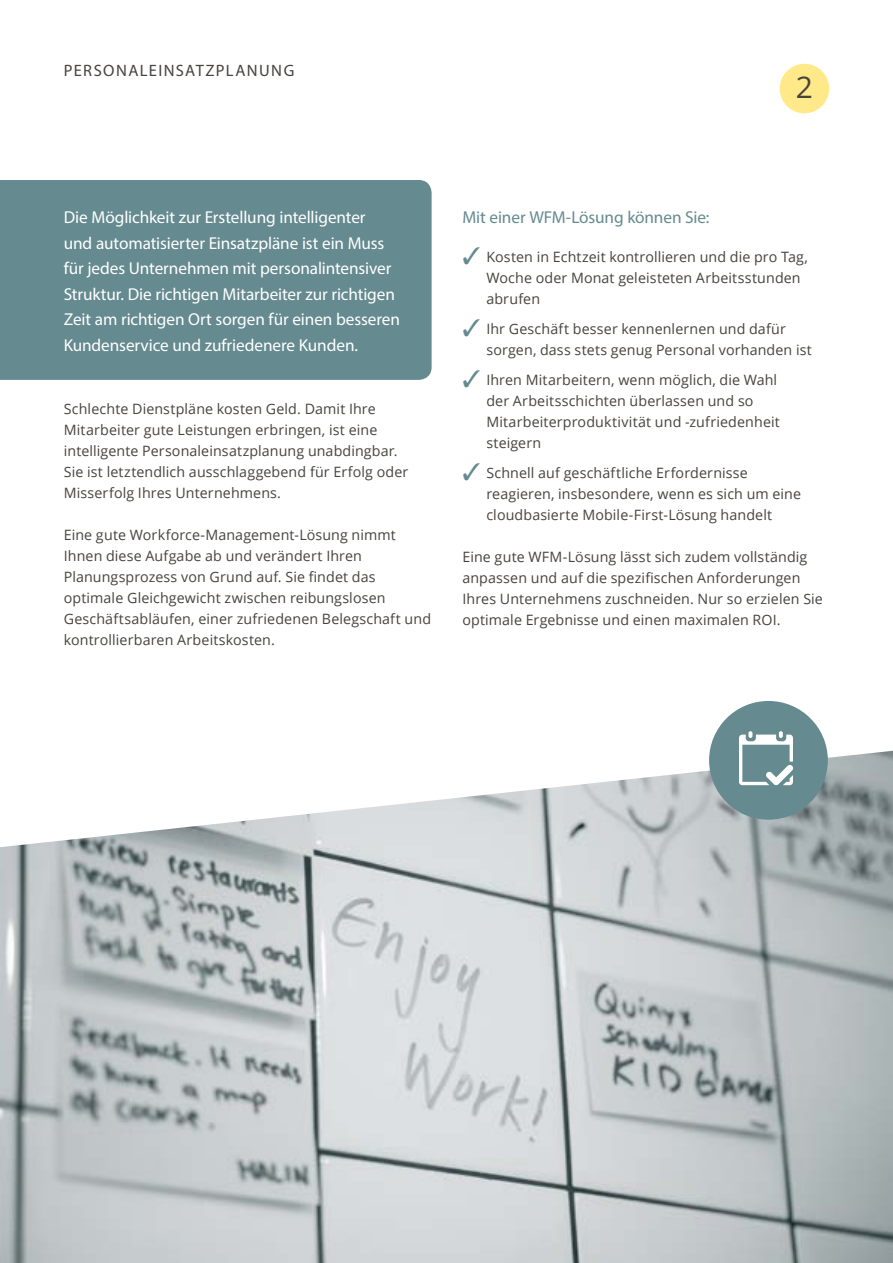
<style>
.page{position:relative;width:893px;height:1263px;background:#fff}
.page>*{position:absolute;margin:0;border:0;box-sizing:border-box;transform-origin:0 0}
.t1{font:30px "Open Sans";color:#46433f}
.t2{font:17.25px/25.5px "Myriad Pro";letter-spacing:-.005em;color:#fff}
.t3{font:17.25px "Myriad Pro";letter-spacing:-.005em;color:#658a90}
.t4{font:16.5px "Myriad Pro";letter-spacing:.08em;color:#46433f}
.t5{font:14.25px/21px "Open Sans";letter-spacing:.01em;color:#46433f}
.s1{color:#658a90}
</style>
<div class="page">
<div style="left:0;top:180px;width:432px;height:200px;background:#658a90"></div>
<img style="left:0;top:847px;width:893px;height:416px">
<div style="left:780px;top:64px;width:49px;height:49px;background:#ffe988;border-radius:50%"></div>
<svg style="left:3px;top:701px;width:890px;height:146px"></svg>
<div style="left:709px;top:701px;width:119px;height:119px;background:#658a90;border-radius:50%"></div>
<svg style="left:739px;top:731px;width:54px;height:54px"></svg>
<p class="t4" style="left:64px;top:60px;width:232px">PERSONALEINSATZPLANUNG</p>
<h1 class="t1" style="left:796px;top:67px;width:19px">2</h1>
<p class="t2" style="left:64px;top:204px;width:338px">Die Möglichkeit zur Erstellung intelligenter<br>und automatisierter Einsatzpläne ist ein Muss für jedes Unternehmen mit personalintensiver Struktur. Die richtigen Mitarbeiter zur richtigen Zeit am richtigen Ort sorgen für einen besseren Kundenservice und zufriedenere Kunden.</p>
<p class="t5" style="left:64px;top:398px;width:346px">Schlechte Dienstpläne kosten Geld. Damit Ihre Mitarbeiter gute Leistungen erbringen, ist eine intelligente Personaleinsatzplanung unabdingbar.<br>Sie ist letztendlich ausschlaggebend für Erfolg oder Misserfolg Ihres Unternehmens.</p>
<p class="t5" style="left:64px;top:524px;width:369px">Eine gute Workforce-Management-Lösung nimmt Ihnen diese Aufgabe ab und verändert Ihren Planungsprozess von Grund auf. Sie findet das optimale Gleichgewicht zwischen reibungslosen Geschäftsabläufen, einer zufriedenen Belegschaft und kontrollierbaren Arbeitskosten.</p>
<p class="t3" style="left:462px;top:207px;width:248px">Mit einer WFM-Lösung können Sie:</p>
<p class="t5" style="left:486px;top:246px;width:323px;text-indent:-24px"><span class="s1">✓</span> Kosten in Echtzeit kontrollieren und die pro Tag,<br>Woche oder Monat geleisteten Arbeitsstunden abrufen</p>
<p class="t5" style="left:486px;top:318px;width:327px;text-indent:-24px"><span class="s1">✓</span> Ihr Geschäft besser kennenlernen und dafür sorgen, dass stets genug Personal vorhanden ist</p>
<p class="t5" style="left:486px;top:369px;width:295px;text-indent:-24px"><span class="s1">✓</span> Ihren Mitarbeitern, wenn möglich, die Wahl der Arbeitsschichten überlassen und so Mitarbeiterproduktivität und -zufriedenheit steigern</p>
<p class="t5" style="left:486px;top:462px;width:316px;text-indent:-24px"><span class="s1">✓</span> Schnell auf geschäftliche Erfordernisse reagieren, insbesondere, wenn es sich um eine cloudbasierte Mobile-First-Lösung handelt</p>
<p class="t5" style="left:462px;top:546px;width:362px">Eine gute WFM-Lösung lässt sich zudem vollständig anpassen und auf die spezifischen Anforderungen Ihres Unternehmens zuschneiden. Nur so erzielen Sie optimale Ergebnisse und einen maximalen ROI.</p>
</div>
